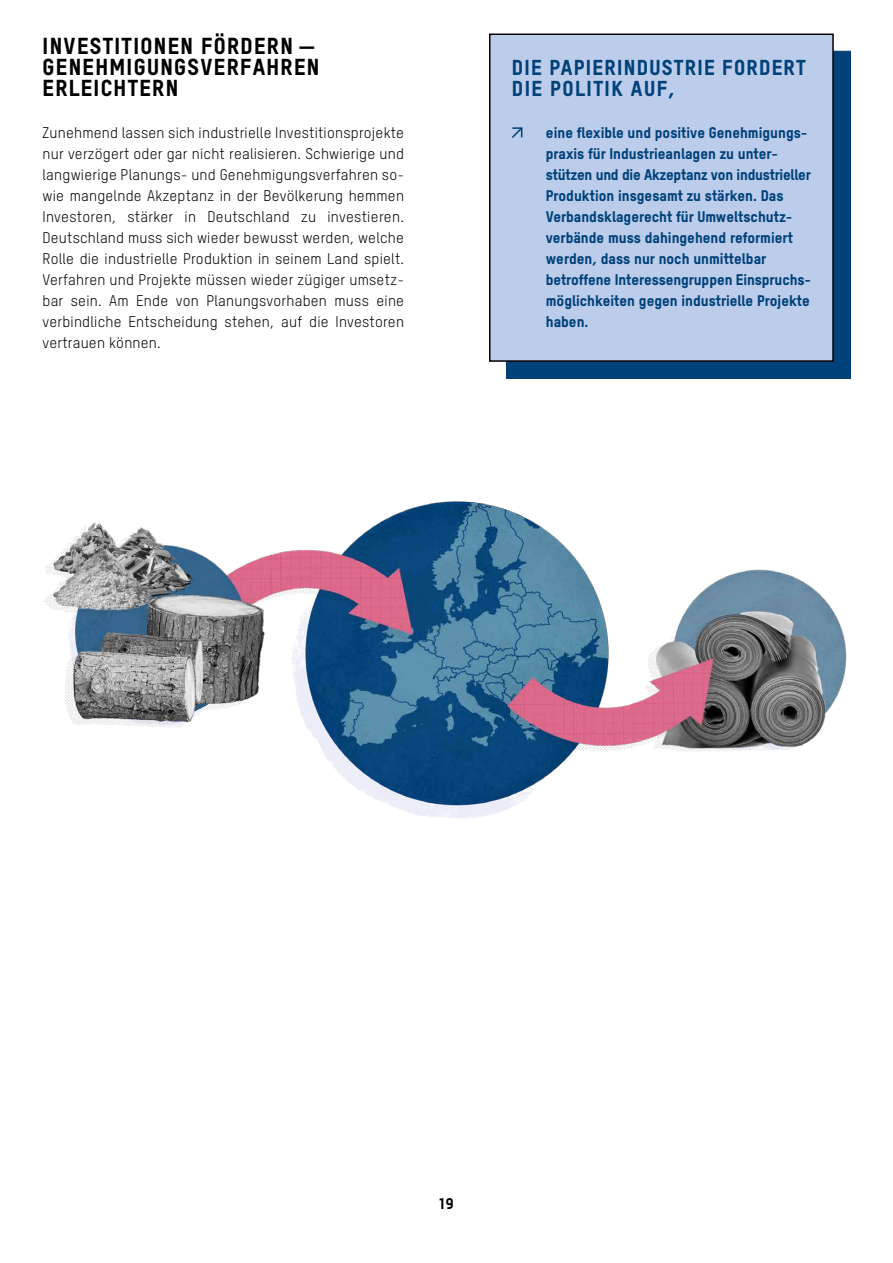
<style>
.page{position:relative;width:893px;height:1263px;background:#fff}
.page>*{position:absolute;margin:0;border:0;box-sizing:border-box;transform-origin:0 0}
.t1{font:22.5px/21px "T Star Pro Heavy";letter-spacing:.06em;color:#000}
.t2{font:21px/21px "T Star Pro Heavy";letter-spacing:.06em;color:#004179}
.t3{font:15px/21px "T Star Pro Regular";letter-spacing:.015em;color:#000;text-align:justify}
.t4{font:15px/21px "T Star Pro Heavy";color:#004179}
.t5{font:15px "T Star Pro Heavy";color:#000}
</style>
<div class="page">
<img style="left:44px;top:501px;width:803px;height:318px">
<div style="left:506px;top:50px;width:345px;height:329px;background:#004179"></div>
<div style="left:490px;top:34px;width:343px;height:327px;background:#bccdeb"></div>
<svg style="left:512px;top:127px;width:11px;height:11px"></svg>
<div style="left:489px;top:34px;width:345px;height:328px;border:2px solid #000"></div>
<h1 class="t1" style="left:43px;top:33px;width:278px">INVESTITIONEN FÖRDERN —<br>GENEHMIGUNGSVERFAHREN<br>ERLEICHTERN</h1>
<p class="t3" style="left:43px;top:121px;width:363px">Zunehmend lassen sich industrielle Investitionsprojekte nur verzögert oder gar nicht realisieren. Schwierige und langwierige Planungs- und Genehmigungsverfahren so&shy;wie mangelnde Akzeptanz in der Bevölkerung hemmen Investoren, stärker in Deutschland zu investieren.<br>Deutschland muss sich wieder bewusst werden, welche Rolle die industrielle Produktion in seinem Land spielt.<br>Verfahren und Projekte müssen wieder zügiger umsetz&shy;bar sein. Am Ende von Planungsvorhaben muss eine verbindliche Entscheidung stehen, auf die Investoren vertrauen können.</p>
<h2 class="t2" style="left:512px;top:55px;width:296px">DIE PAPIERINDUSTRIE FORDERT<br>DIE POLITIK AUF,</h2>
<p class="t4" style="left:546px;top:121px;width:267px">eine flexible und positive Genehmigungs&shy;praxis für Industrieanlagen zu unter&shy;stützen und die Akzeptanz von industrieller Produktion insgesamt zu stärken. Das Verbandsklagerecht für Umweltschutz&shy;verbände muss dahingehend reformiert werden, dass nur noch unmittelbar betroffene Interessengruppen Einspruchs&shy;möglichkeiten gegen industrielle Projekte haben.</p>
<p class="t5" style="left:439px;top:1192px;width:16px">19</p>
</div>
